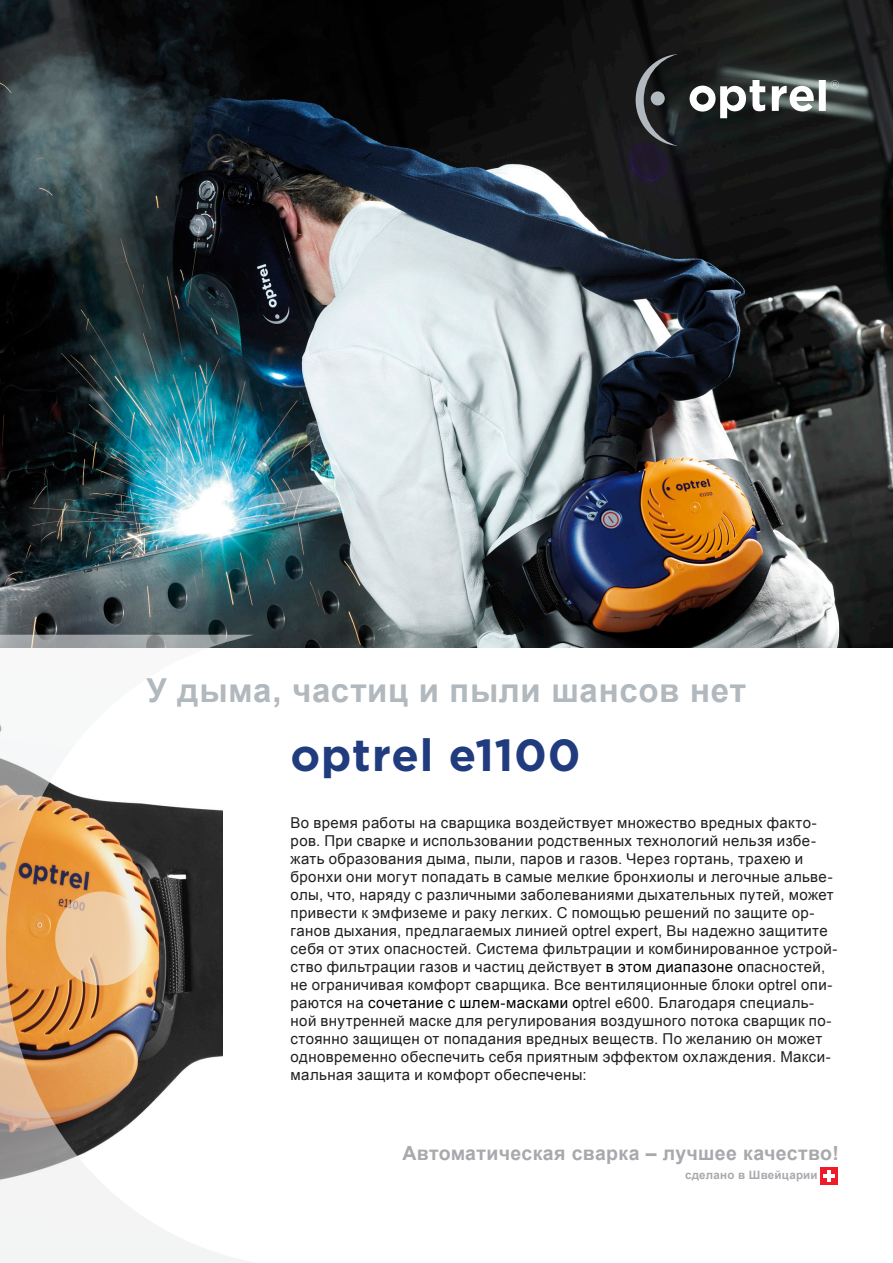
<style>
.page{position:relative;width:893px;height:1263px;background:#fff}
.page>*{position:absolute;margin:0;border:0;box-sizing:border-box;transform-origin:0 0}
.B_Haupttitel{font:700 45px "Gotham";letter-spacing:.015em;color:#213c7e}
.B_Haupttitel-2{font:700 33px "Arial";letter-spacing:.02em;color:#b1b9bf}
.t1{font:700 19.5px "Arial";letter-spacing:.02em;color:#a8a9ad}
.B_Lauftext{font:15px/18px "Arial";letter-spacing:.025em;color:#231f20}
.t2{font:700 11.55px "Arial";letter-spacing:.02em;color:#a8a9ad}
.s1{color:#000}
</style>
<div class="page">
<img style="left:0;top:0;width:893px;height:648px">
<svg style="left:690px;top:80px;width:149px;height:38px"></svg>
<svg style="left:636px;top:54px;width:42px;height:92px;background:#333638"></svg>
<div style="left:651px;top:91px;width:14px;height:14px;background:#b1b9bf;border-radius:50%"></div>
<svg style="left:0;top:635px;width:256px;height:628px"></svg>
<svg style="left:55px;top:891px;width:92px;height:94px;background:#edcea9"></svg>
<div style="left:821px;top:1168px;width:17px;height:17px;background:#ee1c28"></div>
<hr style="left:827px;top:1170px;width:4px;height:12px;background:#fff">
<hr style="left:823px;top:1174px;width:12px;height:4px;background:#fff">
<p class="B_Haupttitel-2" style="left:147px;top:669px;width:601px">У дыма, частиц и пыли шансов нет</p>
<p class="B_Haupttitel" style="left:291px;top:725px;width:292px">optrel e1100</p>
<p class="B_Lauftext" style="left:291px;top:814px;width:548px">Во время работы на сварщика воздействует множество вредных факто&shy;ров. При сварке и использовании родственных технологий нельзя избе&shy;жать образования дыма, пыли, паров и газов. Через гортань, трахею и бронхи они могут попадать в самые мелкие бронхиолы и легочные альве&shy;олы, что, наряду с различными заболеваниями дыхательных путей, может привести к эмфиземе и раку легких. С помощью решений по защите ор&shy;ганов дыхания, предлагаемых линией optrel expert, Вы надежно защитите себя от этих опасностей. Система фильтрации и комбинированное устрой&shy;ство фильтрации газов и частиц действует <span class="s1">в этом диапазоне о</span>пасностей, не ограничивая комфорт сварщика. Все вентиляционные блоки optrel опи&shy;раются на <span class="s1">сочетание с шлем-масками o</span>ptrel e600. Благодаря специаль&shy;ной внутренней маске для регулирования воздушного потока сварщик по&shy;стоянно защищен от попадания вредных веществ. По желанию он может одновременно обеспечить себя приятным эффектом охлаждения. Макси&shy;мальная защита и комфорт обеспечены:</p>
<p class="t1" style="left:402px;top:1140px;width:438px">Автоматическая сварка – лучшее качество!</p>
<p class="t2" style="left:685px;top:1167px;width:134px">сделано в Швейцарии</p>
</div>
